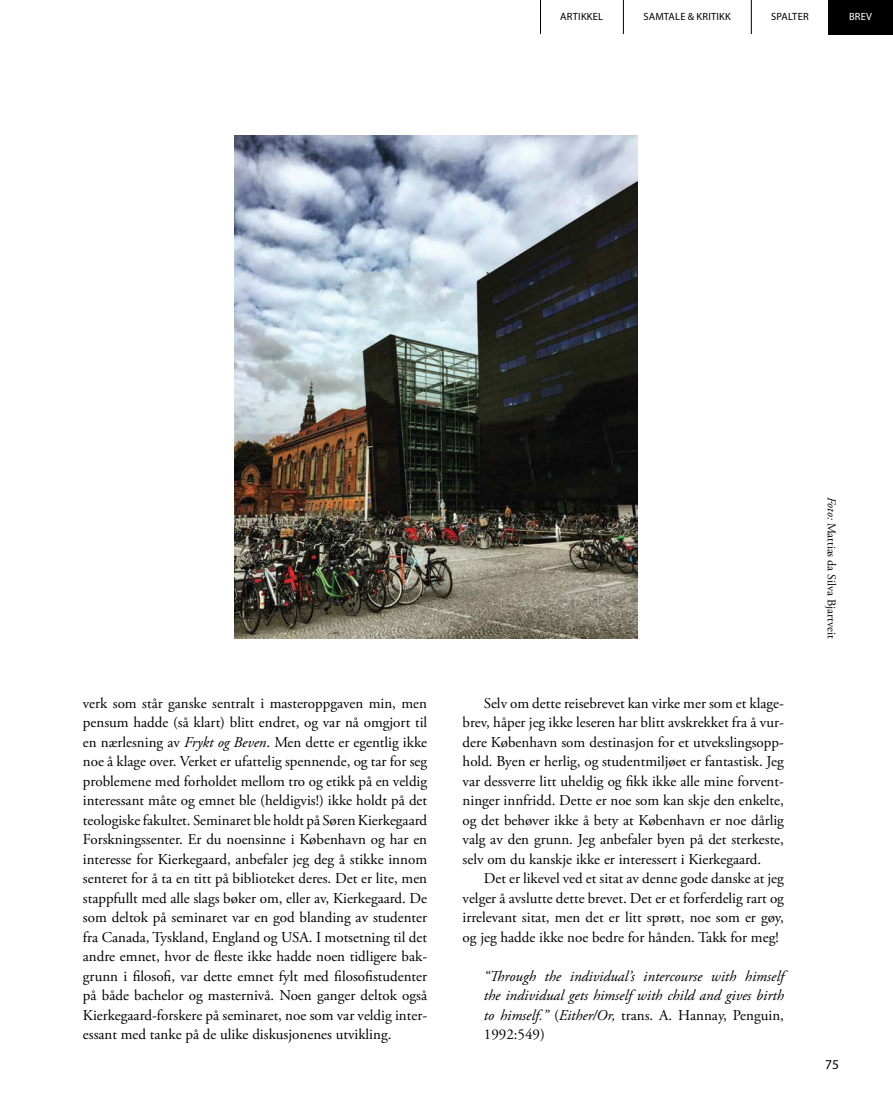
<style>
.page{position:relative;width:893px;height:1106px;background:#fff}
.page>*{position:absolute;margin:0;border:0;box-sizing:border-box;transform-origin:0 0}
.t1{font:15px/19.5px "Adobe Garamond Pro";color:#000;text-align:justify}
.t2{font:italic 15px/19.5px "Adobe Garamond Pro";color:#000;text-align:justify}
.t3{font:13.5px "Myriad Pro";color:#000}
.t4{font:12px "Adobe Garamond Pro";color:#000}
.t5{font:10.5px "Myriad Pro";letter-spacing:.02em;color:#000}
.t6{font:10.5px "Myriad Pro";color:#fff}
.s1{font-style:italic}
.s2{font-style:normal}
</style>
<div class="page">
<div style="left:829px;top:0;width:64px;height:34px;background:#000"></div>
<hr style="left:623px;top:0;width:1px;height:34px;background:#000">
<hr style="left:751px;top:0;width:1px;height:34px;background:#000">
<hr style="left:828px;top:0;width:1px;height:34px;background:#000">
<hr style="left:540px;top:0;width:1px;height:34px;background:#000">
<img style="left:234px;top:135px;width:403px;height:503px">
<p class="t5" style="left:560px;top:10px;width:44px">ARTIKKEL</p>
<p class="t5" style="left:643px;top:10px;width:89px">SAMTALE &amp; KRITIKK</p>
<p class="t5" style="left:771px;top:10px;width:39px">SPALTER</p>
<p class="t6" style="left:849px;top:10px;width:25px">BREV</p>
<p class="t1" style="left:83px;top:693px;width:346px">verk som står ganske sentralt i masteroppgaven min, men pensum hadde (så klart) blitt endret, og var nå omgjort til en nærlesning av <span class="s1">Frykt og Beven</span>. Men dette er egentlig ikke noe å klage over. Verket er ufattelig spennende, og tar for seg problemene med forholdet mellom tro og etikk på en veldig interessant måte og emnet ble (heldigvis!) ikke holdt på det teologiske fakultet. Seminaret ble holdt på Søren Kierkegaard Forskningssenter. Er du noensinne i København og har en interesse for Kierkegaard, anbefaler jeg deg å stikke innom senteret for å ta en titt på biblioteket deres. Det er lite, men stappfullt med alle slags bøker om, eller av, Kierkegaard. De som deltok på seminaret var en god blanding av studenter fra Canada, Tyskland, England og USA. I motsetning til det andre emnet, hvor de fleste ikke hadde noen tidligere bak&shy;grunn i filosofi, var dette emnet fylt med filosofistudenter på både bachelor og masternivå. Noen ganger deltok også Kierkegaard-forskere på seminaret, noe som var veldig inter&shy;essant med tanke på de ulike diskusjonenes utvikling.</p>
<p class="t1" style="left:463px;top:693px;width:323px;text-indent:21px">Selv om dette reisebrevet kan virke mer som et klage&shy;brev, håper jeg ikke leseren har blitt avskrekket fra å vur&shy;dere København som destinasjon for et utvekslingsopp&shy;hold. Byen er herlig, og studentmiljøet er fantastisk. Jeg var dessverre litt uheldig og fikk ikke alle mine forvent&shy;ninger innfridd. Dette er noe som kan skje den enkelte, og det behøver ikke å bety at København er noe dårlig valg av den grunn. Jeg anbefaler byen på det sterkeste, selv om du kanskje ikke er interessert i Kierkegaard.</p>
<p class="t1" style="left:463px;top:869px;width:323px;text-indent:21px">Det er likevel ved et sitat av denne gode danske at jeg velger å avslutte dette brevet. Det er et forferdelig rart og irrelevant sitat, men det er litt sprøtt, noe som er gøy, og jeg hadde ikke noe bedre for hånden. Takk for meg!</p>
<p class="t2" style="left:484px;top:966px;width:302px">“Through the individual’s intercourse with himself the individual gets himself with child and gives birth to himself.” <span class="s2">(</span>Either/Or, <span class="s2">trans. A. Hannay, Penguin, 1992:549)</span></p>
<p class="t4" style="left:839px;top:497px;width:143px;rotate:90deg"><span class="s1">Foto:</span> Mattias da Silva Bjartveit</p>
<p class="t3" style="left:825px;top:1055px;width:15px">75</p>
</div>
